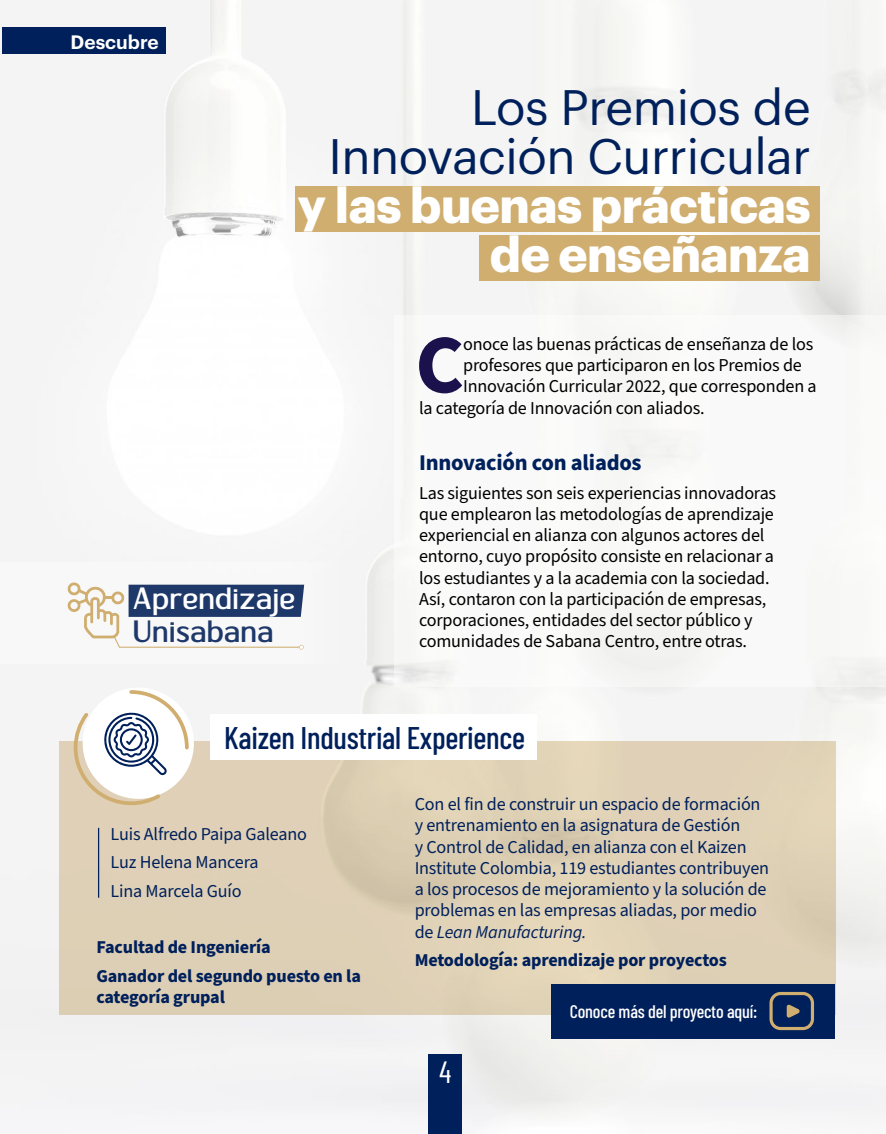
<style>
.page{position:relative;width:886px;height:1134px;background:#fff}
.page>*{position:absolute;margin:0;border:0;box-sizing:border-box;transform-origin:0 0}
.t1{font:700 83.38px "Source Sans Pro";color:#1b124d}
.t2{font:48.75px/48.8px "Graphik";letter-spacing:-.01em;color:#00205b;text-align:right}
.t3{font:700 48.75px/48.8px "Graphik";letter-spacing:-.01em;color:#fff;text-align:right}
.t4{font:500 31.25px "Barlow Condensed";letter-spacing:-.01em;color:#00205b}
.t5{font:500 30.75px "Sumptuous";color:#fff}
.t6{font:500 30.75px "Sumptuous";color:#1e386a}
.t7{font:30.75px "Barlow Condensed";color:#fff}
.t8{font:700 22.5px "Source Sans Pro";letter-spacing:-.01em;color:#00205b}
.t9{font:600 19px "Graphik";color:#fff}
.t10{font:18.12px/21.2px "Source Sans Pro";letter-spacing:-.01em;color:#000}
.t11{font:18.12px/21.2px "Source Sans Pro";letter-spacing:-.01em;color:#00205b}
.t12{font:700 18.12px/28.4px "Source Sans Pro";letter-spacing:-.01em;color:#00205b}
.t13{font:500 18.12px "Barlow Condensed";letter-spacing:-.01em;color:#fff}
.s1{font-style:italic}
</style>
<div class="page">
<img style="left:0;top:0;width:886px;height:1126px">
<div style="left:3px;top:27px;width:163px;height:26px;background:#00205b"></div>
<div style="left:0;top:562px;width:374px;height:102px;background:#f8f8f8"></div>
<svg style="left:68px;top:582px;width:236px;height:67px"></svg>
<svg style="left:295px;top:187px;width:525px;height:93px"></svg>
<svg style="left:395px;top:315px;width:491px;height:371px"></svg>
<div style="left:428px;top:1054px;width:34px;height:80px;background:#00205b"></div>
<div style="left:59px;top:741px;width:776px;height:273px;background:#dfd0b7"></div>
<svg style="left:211px;top:714px;width:326px;height:45px"></svg>
<hr style="left:98px;top:828px;width:1px;height:70px;background:#00205b">
<div style="left:551px;top:984px;width:284px;height:54px;background:#00205b"></div>
<svg style="left:72px;top:688px;width:119px;height:118px"></svg>
<p class="t9" style="left:71px;top:28px;width:90px">Descubre</p>
<h2 class="t2" style="left:328px;top:79px;width:484px">Los Premios de<br>Innovación Curricular</h2>
<h2 class="t3" style="left:297px;top:177px;width:515px">y las buenas prácticas de enseñanza</h2>
<h3 class="t5" style="left:132px;top:581px;width:165px">Aprendizaje</h3>
<h3 class="t6" style="left:132px;top:614px;width:143px">Unisabana</h3>
<h1 class="t1" style="left:415px;top:308px;width:50px">C</h1>
<p class="t10" style="left:463px;top:334px;width:352px">onoce las buenas prácticas de enseñanza de los</p>
<p class="t10" style="left:463px;top:355px;width:340px">profesores que participaron en los Premios de</p>
<p class="t10" style="left:463px;top:376px;width:355px">Innovación Curricular 2022, que corresponden a</p>
<p class="t10" style="left:419px;top:398px;width:287px">la categoría de Innovación con aliados.</p>
<p class="t8" style="left:419px;top:448px;width:224px">Innovación con aliados</p>
<p class="t10" style="left:419px;top:483px;width:359px">Las siguientes son seis experiencias innovadoras que emplearon las metodologías de aprendizaje experiencial en alianza con algunos actores del entorno, cuyo propósito consiste en relacionar a los estudiantes y a la academia con la sociedad.<br>Así, contaron con la participación de empresas, corporaciones, entidades del sector público y comunidades de Sabana Centro, entre otras.</p>
<h3 class="t4" style="left:224px;top:719px;width:302px">Kaizen Industrial Experience</h3>
<p class="t11" style="left:111px;top:820px;width:198px;line-height:28.4px">Luis Alfredo Paipa Galeano<br>Luz Helena Mancera<br>Lina Marcela Guío</p>
<p class="t12" style="left:96px;top:933px;width:266px">Facultad de Ingeniería<br>Ganador del segundo puesto en la</p>
<p class="t12" style="left:96px;top:983px;width:130px">categoría grupal</p>
<p class="t11" style="left:415px;top:794px;width:356px">Con el fin de construir un espacio de formación y entrenamiento en la asignatura de Gestión<br>y Control de Calidad, en alianza con el Kaizen Institute Colombia, 119 estudiantes contribuyen a los procesos de mejoramiento y la solución de problemas en las empresas aliadas, por medio de <span class="s1">Lean Manufacturing.</span></p>
<p class="t12" style="left:415px;top:946px;width:314px">Metodología: aprendizaje por proyectos</p>
<h3 class="t7" style="left:439px;top:1053px;width:14px">4</h3>
<p class="t13" style="left:570px;top:1000px;width:189px">Conoce más del proyecto aquí:</p>
</div>
